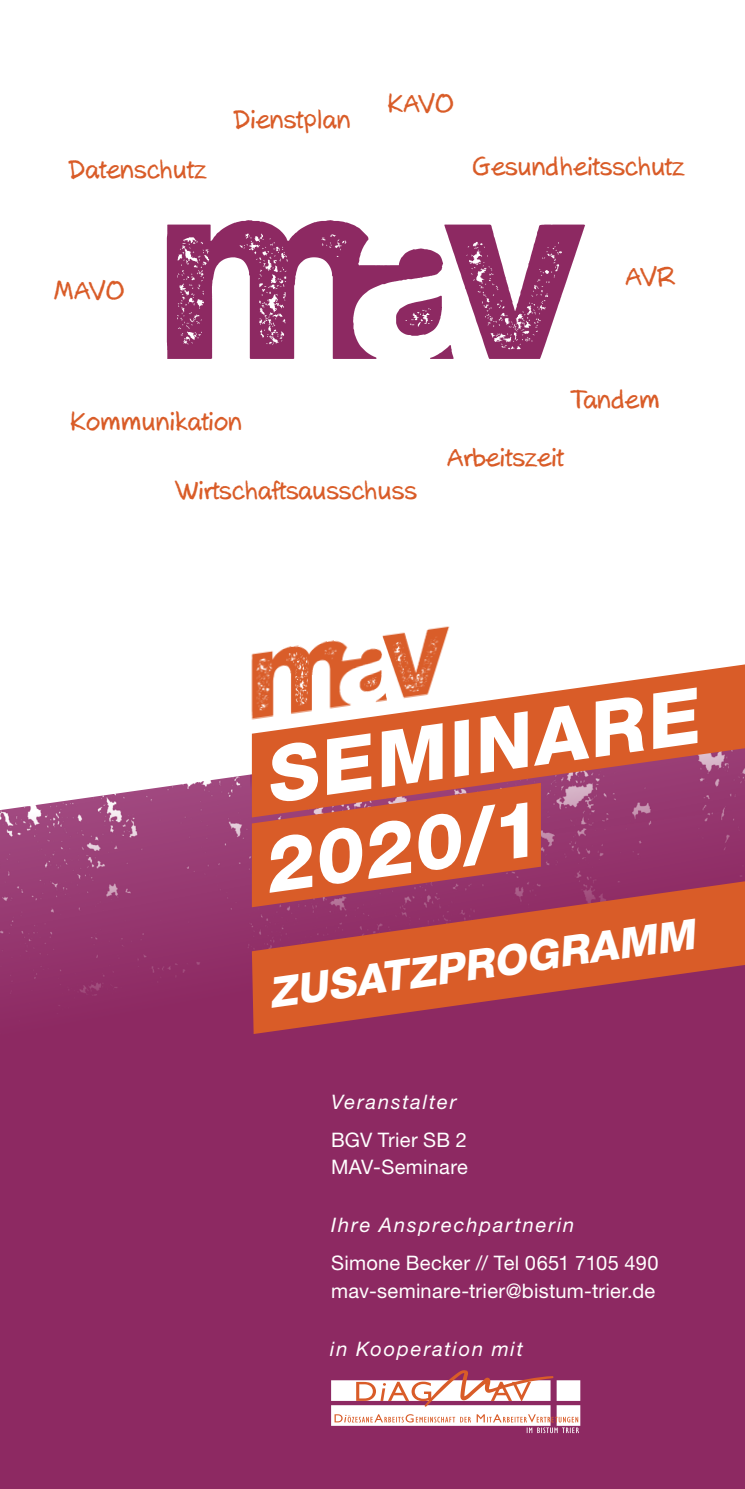
<style>
.page{position:relative;width:745px;height:1489px;background:#fff}
.page>*{position:absolute;margin:0;border:0;box-sizing:border-box;transform-origin:0 0}
.t1{font:800 77px/89px "Helvetica Neue LT Std";color:#fff}
.t2{font:italic 800 42px "Helvetica Neue LT Std";color:#fff}
.t3{font:25px "Axure Handwriting";color:#d95c28}
.t4{font:20px/27.5px "Helvetica Neue CE";letter-spacing:.015em;color:#fff}
.t5{font:italic 20px "Helvetica Neue CE";letter-spacing:.095em;color:#fff}
</style>
<div class="page">
<div style="left:0;top:660px;width:744px;height:828px;background:#8d2962"></div>
<img style="left:0;top:810px;width:742px;height:224px">
<svg style="left:0;top:660px;width:169px;height:150px;background:#f7f1f5"></svg>
<svg style="left:169px;top:660px;width:575px;height:210px"></svg>
<svg style="left:169px;top:729px;width:453px;height:231px"></svg>
<svg style="left:252px;top:881px;width:492px;height:152px;fill:#d95c28"></svg>
<svg style="left:331px;top:1370px;width:249px;height:62px"></svg>
<img style="left:166px;top:220px;width:419px;height:139px">
<img style="left:251px;top:626px;width:199px;height:93px">
<p class="t3" style="left:67px;top:154px;width:140px">Datenschutz</p>
<p class="t3" style="left:232px;top:104px;width:120px">Dienstplan</p>
<p class="t3" style="left:53px;top:276px;width:73px">MAVO</p>
<p class="t3" style="left:69px;top:406px;width:174px">Kommunikation</p>
<p class="t3" style="left:386px;top:89px;width:69px">KAVO</p>
<p class="t3" style="left:471px;top:151px;width:214px">Gesundheitsschutz</p>
<p class="t3" style="left:625px;top:261px;width:51px">AVR</p>
<p class="t3" style="left:570px;top:385px;width:90px">Tandem</p>
<p class="t3" style="left:446px;top:442px;width:118px">Arbeitszeit</p>
<p class="t3" style="left:175px;top:475px;width:243px">Wirtschaftsausschuss</p>
<h1 class="t1" style="left:244px;top:733px;width:451px;rotate:-8deg">SEMINARE<br>2020/1</h1>
<h2 class="t2" style="left:265px;top:968px;width:431px;rotate:-8deg">ZUSATZPROGRAMM</h2>
<p class="t5" style="left:331px;top:1089px;width:127px">Veranstalter</p>
<p class="t4" style="left:331px;top:1126px;width:138px">BGV Trier SB 2<br>MAV-Seminare</p>
<p class="t5" style="left:331px;top:1212px;width:245px">Ihre Ansprechpartnerin</p>
<p class="t4" style="left:331px;top:1249px;width:329px">Simone Becker // Tel 0651 7105 490 mav-seminare-trier@bistum-trier.de</p>
<p class="t5" style="left:330px;top:1336px;width:194px">in Kooperation mit</p>
</div>
